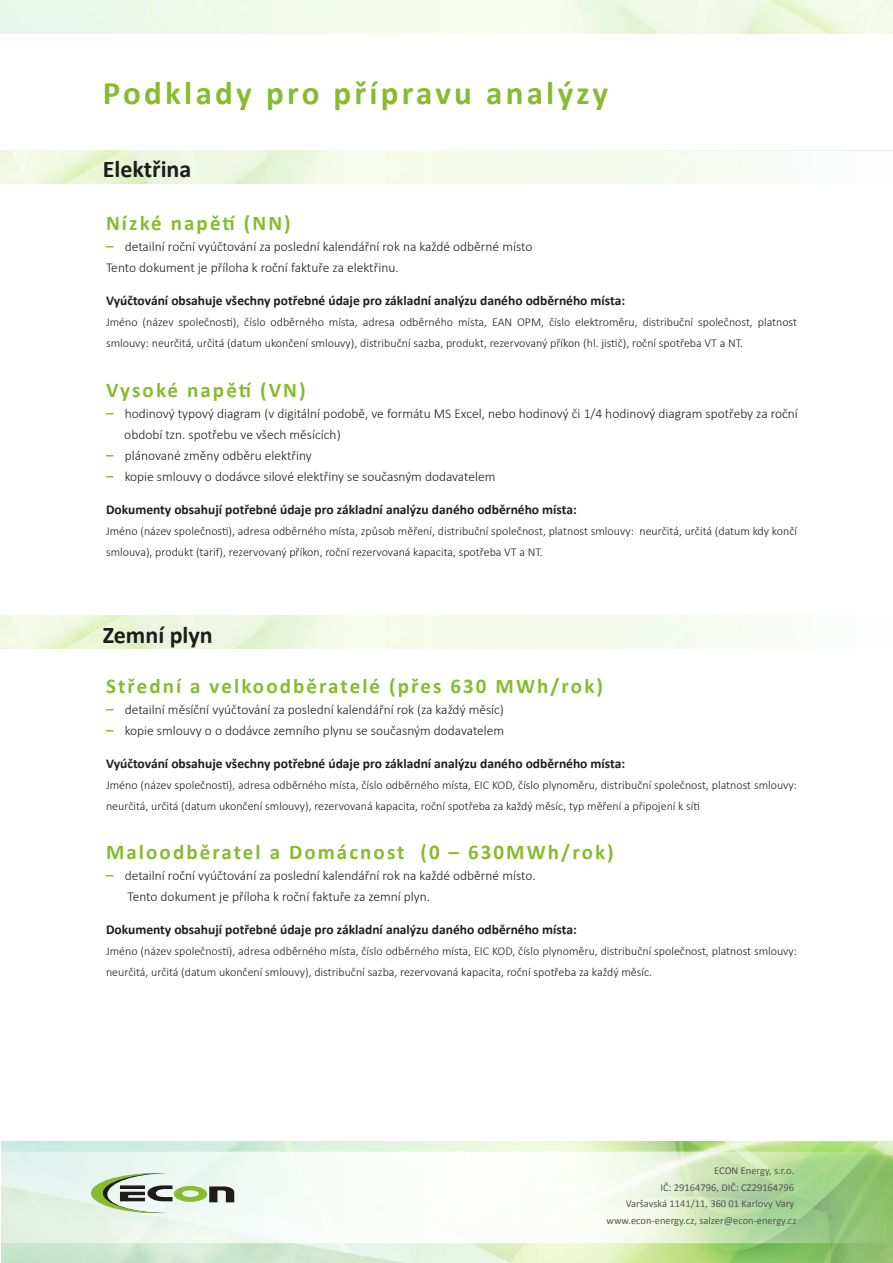
<style>
.page{position:relative;width:893px;height:1263px;background:#fff}
.page>*{position:absolute;margin:0;border:0;box-sizing:border-box;transform-origin:0 0}
.t1{font:700 33px "Calibri";letter-spacing:.1em;color:#86bc2f}
.t2{font:700 24px "Calibri";color:#1d1d1b}
.t3{font:700 21px "Calibri";letter-spacing:.1em;color:#86bc2f}
.t4{font:300 13.5px/21px "Calibri";color:#1d1d1b}
.t5{font:700 13.5px "Calibri";color:#1d1d1b}
.t6{font:300 12px/21px "Calibri";color:#1d1d1b}
.t7{font:10.5px/16.5px "Calibri";color:#575756;text-align:right}
.s1{font-weight:700;font-size:15px;color:#86bc2f}
</style>
<div class="page">
<img style="left:1px;top:1141px;width:892px;height:122px">
<svg style="left:1px;top:615px;width:745px;height:34px"></svg>
<svg style="left:1px;top:151px;width:744px;height:33px"></svg>
<svg style="left:1px;top:1152px;width:892px;height:91px"></svg>
<svg style="left:91px;top:1173px;width:143px;height:40px;background:#bbcab2"></svg>
<h1 class="t1" style="left:103px;top:72px;width:507px">Podklady pro přípravu analýzy</h1>
<h2 class="t2" style="left:103px;top:154px;width:90px">Elektřina</h2>
<h3 class="t3" style="left:106px;top:210px;width:186px">Nízké napětí (NN)</h3>
<p class="t4" style="left:106px;top:236px;width:428px"><span class="s1">–</span> detailní roční vyúčtování za poslední kalendářní rok na každé odběrné místo<br>Tento dokument je příloha k roční faktuře za elektřinu.</p>
<p class="t5" style="left:106px;top:292px;width:521px">Vyúčtování obsahuje všechny potřebné údaje pro základní analýzu daného odběrného místa:</p>
<p class="t6" style="left:106px;top:311px;width:693px">Jméno (název společnosti), číslo odběrného místa, adresa odběrného místa, EAN OPM, číslo elektroměru, distribuční společnost, platnost smlouvy: neurčitá, určitá (datum ukončení smlouvy), distribuční sazba, produkt, rezervovaný příkon (hl. jistič), roční spotřeba VT a NT.</p>
<h3 class="t3" style="left:106px;top:376px;width:201px">Vysoké napětí (VN)</h3>
<p class="t4" style="left:124px;top:402px;width:675px;text-indent:-18px"><span class="s1">–</span> hodinový typový diagram (v digitální podobě, ve formátu MS Excel, nebo hodinový či 1/4 hodinový diagram spotřeby za roční období tzn. spotřebu ve všech měsících)</p>
<p class="t4" style="left:106px;top:444px;width:207px"><span class="s1">–</span> plánované změny odběru elektřiny</p>
<p class="t4" style="left:106px;top:465px;width:391px"><span class="s1">–</span> kopie smlouvy o dodávce silové elektřiny se současným dodavatelem</p>
<p class="t5" style="left:106px;top:500px;width:472px">Dokumenty obsahují potřebné údaje pro základní analýzu daného odběrného místa:</p>
<p class="t6" style="left:106px;top:520px;width:693px">Jméno (název společnosti), adresa odběrného místa, způsob měření, distribuční společnost, platnost smlouvy: neurčitá, určitá (datum kdy končí smlouva), produkt (tarif), rezervovaný příkon, roční rezervovaná kapacita, spotřeba VT a NT.</p>
<h2 class="t2" style="left:103px;top:619px;width:111px">Zemní plyn</h2>
<h3 class="t3" style="left:106px;top:672px;width:499px">Střední a velkoodběratelé (přes 630 MWh/rok)</h3>
<p class="t4" style="left:106px;top:698px;width:399px"><span class="s1">–</span> detailní měsíční vyúčtování za poslední kalendářní rok (za každý měsíc)</p>
<p class="t4" style="left:106px;top:719px;width:400px"><span class="s1">–</span> kopie smlouvy o o dodávce zemního plynu se současným dodavatelem</p>
<p class="t5" style="left:106px;top:754px;width:521px">Vyúčtování obsahuje všechny potřebné údaje pro základní analýzu daného odběrného místa:</p>
<p class="t6" style="left:106px;top:774px;width:693px">Jméno (název společnosti), adresa odběrného místa, číslo odběrného místa, EIC KOD, číslo plynoměru, distribuční společnost, platnost smlouvy: neurčitá, určitá (datum ukončení smlouvy), rezervovaná kapacita, roční spotřeba za každý měsíc, typ měření a připojení k síti</p>
<h3 class="t3" style="left:106px;top:839px;width:509px">Maloodběratel a Domácnost (0 – 630MWh/rok)</h3>
<p class="t4" style="left:127px;top:865px;width:410px;text-indent:-21px"><span class="s1">–</span> detailní roční vyúčtování za poslední kalendářní rok na každé odběrné místo.<br>Tento dokument je příloha k roční faktuře za zemní plyn.</p>
<p class="t5" style="left:106px;top:921px;width:472px">Dokumenty obsahují potřebné údaje pro základní analýzu daného odběrného místa:</p>
<p class="t6" style="left:106px;top:940px;width:693px">Jméno (název společnosti), adresa odběrného místa, číslo odběrného místa, EIC KOD, číslo plynoměru, distribuční společnost, platnost smlouvy: neurčitá, určitá (datum ukončení smlouvy), distribuční sazba, rezervovaná kapacita, roční spotřeba za každý měsíc.</p>
<p class="t7" style="left:607px;top:1162px;width:191px">ECON Energy, s.r.o.<br>IČ: 29164796, DIČ: CZ29164796<br>Varšavská 1141/11, 360 01 Karlovy Vary www.econ-energy.cz, salzer@econ-energy.cz</p>
</div>
